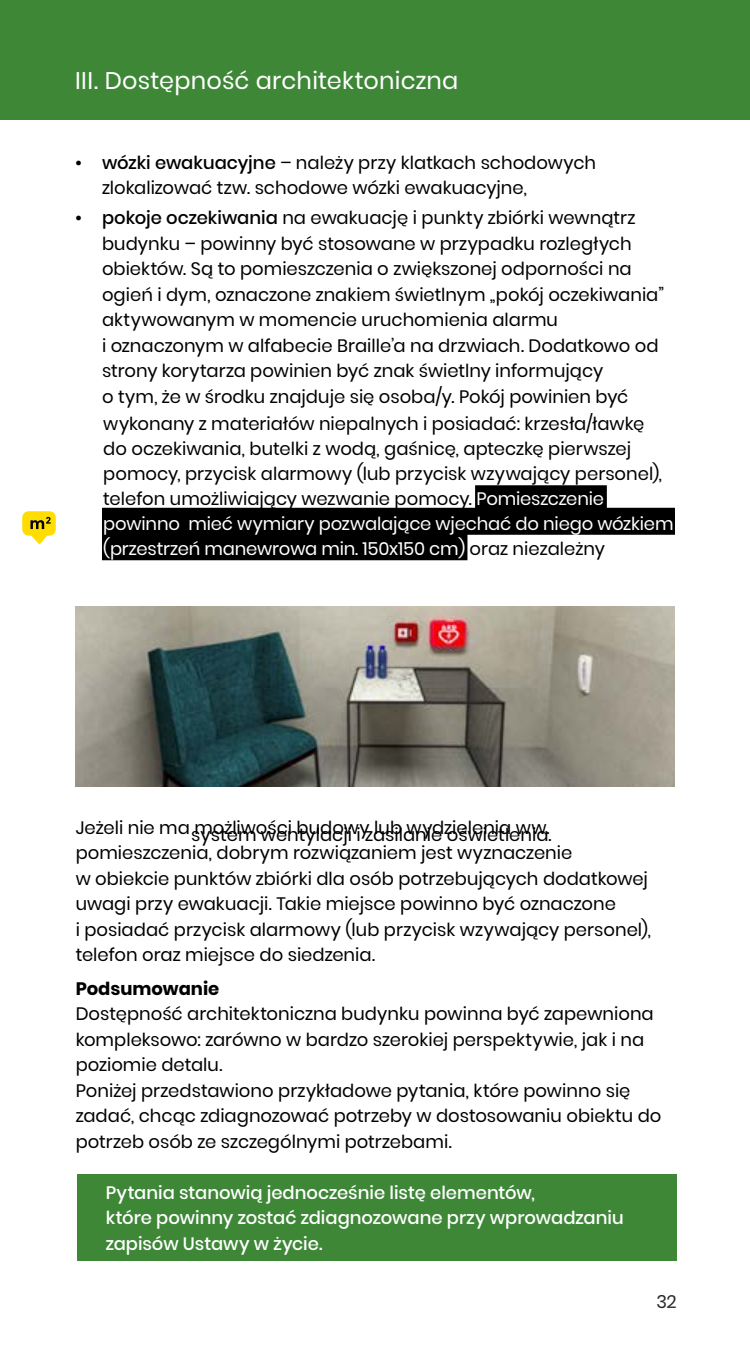
<style>
.page{position:relative;width:750px;height:1350px;background:#fff}
.page>*{position:absolute;margin:0;border:0;box-sizing:border-box;transform-origin:0 0}
.t1{font:24px "Poppins";color:#fff}
.t2{font:18px/25.5px "Poppins";color:#000}
.t3{font:500 18px/25.5px "Poppins";color:#fff}
.t4{font:700 18px "Poppins";color:#000}
.t5{font:18px "Poppins";color:#282827}
.s1{font-weight:500}
.s2{color:#fff}
</style>
<div class="page">
<div style="left:475px;top:485px;width:132px;height:27px;background:#000"></div>
<div style="left:102px;top:508px;width:573px;height:27px;background:#000"></div>
<div style="left:102px;top:533px;width:365px;height:27px;background:#000"></div>
<div style="left:0;top:0;width:750px;height:120px;background:#3e8737"></div>
<svg style="left:22px;top:511px;width:34px;height:33px"></svg>
<img style="left:76px;top:606px;width:599px;height:180px">
<div style="left:77px;top:1174px;width:600px;height:87px;background:#3e8737"></div>
<p class="t1" style="left:75px;top:67px;width:385px">III. Dostępność architektoniczna</p>
<p class="t2" style="left:102px;top:150px;width:496px;text-indent:-27px"><span class="s1">• wózki ewakuacyjne</span> – należy przy klatkach schodowych zlokalizować tzw. schodowe wózki ewakuacyjne,</p>
<p class="t2" style="left:102px;top:205px;width:564px;text-indent:-27px"><span class="s1">• pokoje oczekiwania</span> na ewakuację i punkty zbiórki wewnątrz budynku – powinny być stosowane w przypadku rozległych obiektów. Są to pomieszczenia o zwiększonej odporności na ogień i dym, oznaczone znakiem świetlnym „pokój oczekiwania” aktywowanym w momencie uruchomienia alarmu<br>i oznaczonym w alfabecie Braille’a na drzwiach. Dodatkowo od strony korytarza powinien być znak świetlny informujący<br>o tym, że w środku znajduje się osoba/y. Pokój powinien być wykonany z materiałów niepalnych i posiadać: krzesła/ławkę</p>
<p class="t2" style="left:103px;top:436px;width:572px;line-height:25px">do oczekiwania, butelki z wodą, gaśnicę, apteczkę pierwszej pomocy, przycisk alarmowy (lub przycisk wzywający personel), telefon umożliwiający wezwanie pomocy. <span class="s2">Pomieszczenie powinno mieć wymiary pozwalające wjechać do niego wózkiem (przestrzeń manewrowa min. 150x150 cm)</span> oraz niezależny</p>
<p class="t2" style="left:76px;top:815px;width:577px">Jeżeli nie ma możliwości budowy lub wydzielenia ww. pomieszczenia, dobrym rozwiązaniem jest wyznaczenie<br>w obiekcie punktów zbiórki dla osób potrzebujących dodatkowej uwagi przy ewakuacji. Takie miejsce powinno być oznaczone<br>i posiadać przycisk alarmowy (lub przycisk wzywający personel), telefon oraz miejsce do siedzenia.</p>
<h4 class="t4" style="left:76px;top:978px;width:145px">Podsumowanie</h4>
<p class="t2" style="left:76px;top:1001px;width:587px">Dostępność architektoniczna budynku powinna być zapewniona kompleksowo: zarówno w bardzo szerokiej perspektywie, jak i na poziomie detalu.<br>Poniżej przedstawiono przykładowe pytania, które powinno się zadać, chcąc zdiagnozować potrzeby w dostosowaniu obiektu do potrzeb osób ze szczególnymi potrzebami.</p>
<p class="t3" style="left:106px;top:1180px;width:520px">Pytania stanowią jednocześnie listę elementów,<br>które powinny zostać zdiagnozowane przy wprowadzaniu zapisów Ustawy w życie.</p>
<p class="t2" style="left:191px;top:822px;width:362px">system wentylacji i zasilanie oświetlenia.</p>
<p class="t5" style="left:657px;top:1291px;width:22px">32</p>
</div>
